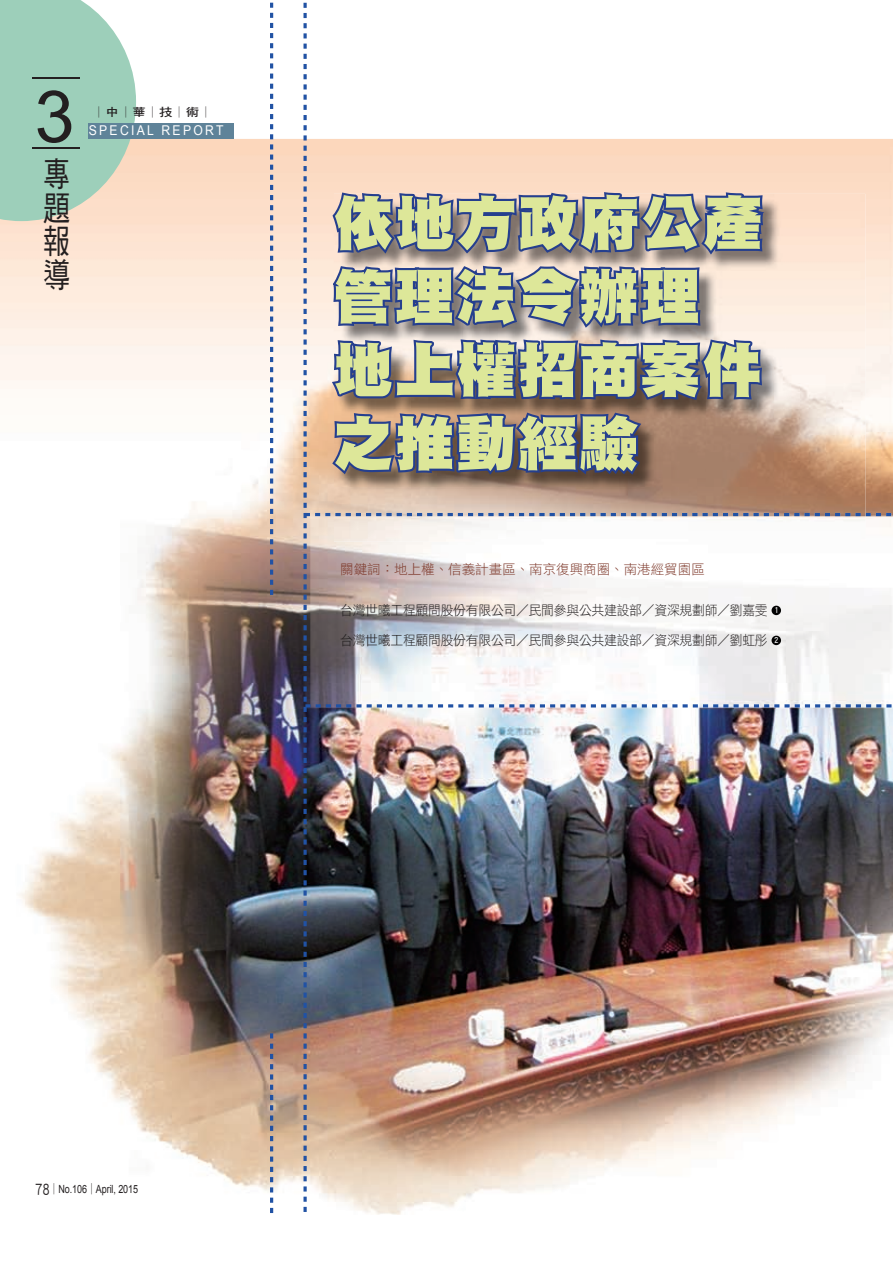
<style>
.page{position:relative;width:893px;height:1263px;background:#fff}
.page>*{position:absolute;margin:0;border:0;box-sizing:border-box;transform-origin:0 0}
.t1{font:72px "Arial";color:#231f20}
.t2{font:59.1px/73.5px "DF Hei Std W12";letter-spacing:.02em;color:#dde799}
.t3{font:33.75px/33.8px "DF Hei Std W5";color:#231f20;text-align:justify;scale:.8 1}
.t4{font:13.5px "DF Hei Std W3";letter-spacing:-.02em;color:#231f20;scale:.95 1}
.t5{font:13.5px "DF Hei Std W3";color:#7e392b}
.t6{font:13.5px "Arial";letter-spacing:.19em;color:#fff;scale:.9 1}
.t7{font:11.25px "Arial";letter-spacing:-.01em;color:#231f20;scale:.8 1}
.t8{font:11.25px "DF Hei Std W7";color:#231f20;scale:1.2 1}
.s1{font-family:"DF Hei Std W7";font-size:9px;color:#fff}
.s2{font-family:"DF Hei Std W5";font-size:16.8px}
.s3{font-family:"Koz Min Pro"}
</style>
<div class="page">
<img style="left:0;top:139px;width:401px;height:1076px">
<svg style="left:0;top:0;width:136px;height:221px;background:#abd2be"></svg>
<hr style="left:32px;top:77px;width:48px;height:1px;background:#231f20">
<hr style="left:32px;top:147px;width:48px;height:2px;background:#231f20">
<div style="left:88px;top:123px;width:146px;height:16px;background:#5f8399"></div>
<svg style="left:270px;top:2px;width:3px;height:66px"></svg>
<svg style="left:270px;top:74px;width:3px;height:75px"></svg>
<svg style="left:270px;top:155px;width:3px;height:75px"></svg>
<svg style="left:270px;top:236px;width:3px;height:328px"></svg>
<svg style="left:270px;top:570px;width:3px;height:25px"></svg>
<svg style="left:270px;top:1033px;width:3px;height:46px"></svg>
<svg style="left:270px;top:1085px;width:3px;height:35px"></svg>
<svg style="left:270px;top:1126px;width:3px;height:87px"></svg>
<img style="left:303px;top:2px;width:590px;height:1210px">
<h1 class="t1" style="left:35px;top:70px;width:42px">3</h1>
<h3 class="t3" style="left:43px;top:156px;width:34px">專題報導</h3>
<p class="t8" style="left:92px;top:106px;width:102px">│中│華│技│術│</p>
<p class="t6" style="left:89px;top:122px;width:151px">SPECIAL REPORT</p>
<h2 class="t2" style="left:333px;top:185px;width:431px">依地方政府公產管理法令辦理地上權招商案件之推動經驗</h2>
<p class="t5" style="left:340px;top:562px;width:366px">關鍵詞：地上權、信義計畫區、南京復興商圈、南港經貿園區</p>
<p class="t4" style="left:340px;top:603px;width:463px">台灣世曦工程顧問股份有限公司／民間參與公共建設部／資深規劃師／劉嘉雯 <span class="s1">1</span></p>
<p class="t4" style="left:340px;top:633px;width:463px">台灣世曦工程顧問股份有限公司／民間參與公共建設部／資深規劃師／劉虹彤 <span class="s1">2</span></p>
<p class="t7" style="left:35px;top:1182px;width:130px"><span class="s2">78</span><span class="s3">│</span>No.106<span class="s3">│</span>April, 2015</p>
</div>
